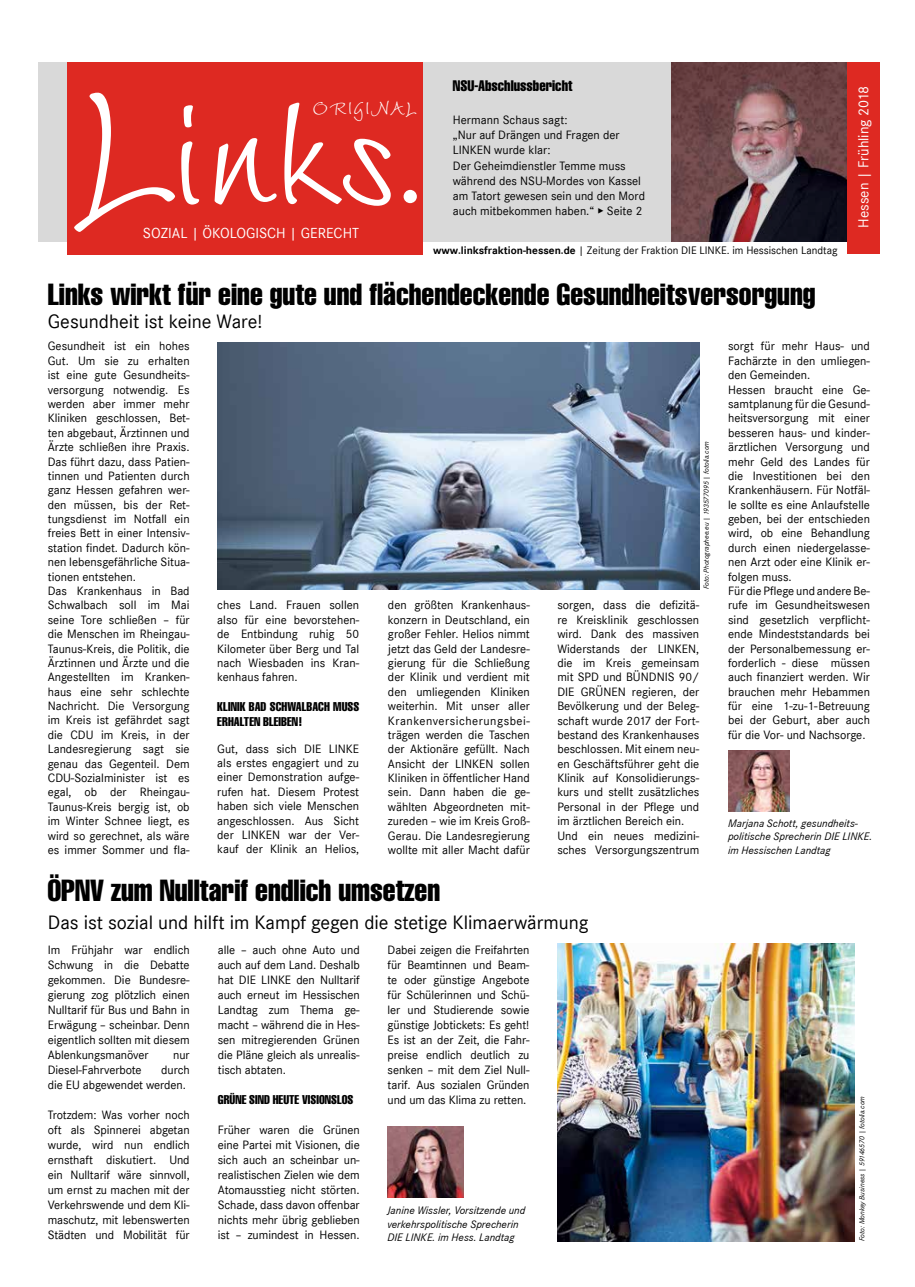
<style>
.page{position:relative;width:915px;height:1287px;background:#fff}
.page>*{position:absolute;margin:0;border:0;box-sizing:border-box;transform-origin:0 0}
.t1{font:237.5px "Wiesbaden Swing LT Std";color:#fff}
.t2{font:30px "Helvetica LT Std Comp";color:#000}
.t3{font:25px "Wiesbaden Swing LT Std";letter-spacing:.065em;color:#fff}
.t4{font:20px "Corporate S";color:#000}
.t5{font:15px "Corporate S";color:#fff}
.t6{font:15px "Helvetica LT Std Comp";color:#000}
.t7{font:12.5px/14.4px "Corporate S";color:#000;text-align:justify}
.t8{font:12.5px/15px "Helvetica LT Std Comp";letter-spacing:.005em;color:#000}
.t9{font:italic 11.25px/13.5px "Corporate S";color:#000}
.t10{font:11.25px "Corporate S";color:#000}
.t11{font:italic 7.5px "Corporate S";color:#000}
.s1{font-weight:700}
</style>
<div class="page">
<img style="left:217px;top:342px;width:482px;height:247px">
<svg style="left:38px;top:62px;width:809px;height:180px;background:#aca0a2"></svg>
<div style="left:67px;top:62px;width:356px;height:192px;background:#de2922"></div>
<div style="left:847px;top:62px;width:32px;height:192px;background:#de2922"></div>
<img style="left:557px;top:943px;width:297px;height:297px">
<img style="left:728px;top:750px;width:60px;height:61px">
<img style="left:387px;top:1126px;width:76px;height:71px">
<h1 class="t1" style="left:80px;top:15px;width:353px">Links.</h1>
<h3 class="t3" style="left:313px;top:95px;width:105px">ORIGINAL</h3>
<p class="t5" style="left:143px;top:224px;width:217px">SOZIAL | ÖKOLOGISCH | GERECHT</p>
<p class="t6" style="left:452px;top:77px;width:121px">NSU-Abschlussbericht</p>
<p class="t7" style="left:452px;top:113px;width:194px;line-height:15px;text-align:left">Hermann Schaus sagt:<br>„Nur auf Drängen und Fragen der<br>LINKEN wurde klar:<br>Der Geheimdienstler Temme muss während des NSU-Mordes von Kassel am Tatort gewesen sein und den Mord auch mitbekommen haben.“ ▸ Seite 2</p>
<p class="t10" style="left:433px;top:244px;width:406px"><span class="s1">www.linksfraktion-hessen.de</span> | Zeitung der Fraktion DIE LINKE. im Hessischen Landtag</p>
<p class="t5" style="left:854px;top:228px;width:144px;rotate:-90deg">Hessen | Frühling 2018</p>
<h2 class="t2" style="left:48px;top:275px;width:769px">Links wirkt für eine gute und flächendeckende Gesundheitsversorgung</h2>
<p class="t7" style="left:48px;top:339px;width:143px;text-align:left">Gesundheit ist ein hohes<br>Gut. Um sie zu erhalten ist eine gute Gesundheits&shy;versorgung notwendig. Es werden aber immer mehr<br>Kliniken geschlossen, Bet&shy;ten abgebaut, Ärztinnen und<br>Ärzte schließen ihre Praxis.<br>Das führt dazu, dass Patien&shy;tinnen und Patienten durch ganz Hessen gefahren wer&shy;den müssen, bis der Ret&shy;tungsdienst im Notfall ein freies Bett in einer Intensiv&shy;station findet. Dadurch kön&shy;nen lebensgefährliche Situa&shy;tionen entstehen.<br>Das Krankenhaus in Bad<br>Schwalbach soll im Mai seine Tore schließen – für die Menschen im Rheingau-<br>Taunus-Kreis, die Politik, die<br>Ärztinnen und Ärzte und die<br>Angestellten im Kranken&shy;haus eine sehr schlechte<br>Nachricht. Die Versorgung im Kreis ist gefährdet sagt die CDU im Kreis, in der<br>Landesregierung sagt sie genau das Gegenteil. Dem<br>CDU-Sozialminister ist es egal, ob der Rheingau-<br>Taunus-Kreis bergig ist, ob im Winter Schnee liegt, es wird so gerechnet, als wäre es immer Sommer und fla-</p>
<h3 class="t4" style="left:48px;top:310px;width:216px">Gesundheit ist keine Ware!</h3>
<p class="t7" style="left:727px;top:339px;width:143px;text-align:left">sorgt für mehr Haus- und<br>Fachärzte in den umliegen&shy;den Gemeinden.<br>Hessen braucht eine Ge&shy;samtplanung für die Gesund&shy;heitsversorgung mit einer besseren haus- und kinder&shy;ärztlichen Versorgung und mehr Geld des Landes für die Investitionen bei den<br>Krankenhäusern. Für Notfäl&shy;le sollte es eine Anlaufstelle geben, bei der entschieden wird, ob eine Behandlung durch einen niedergelasse&shy;nen Arzt oder eine Klinik er&shy;folgen muss.<br>Für die Pflege und andere Be&shy;rufe im Gesundheitswesen sind gesetzlich verpflicht&shy;ende Mindeststandards bei der Personalbemessung er&shy;forderlich - diese müssen auch finanziert werden. Wir brauchen mehr Hebammen für eine 1-zu-1-Betreuung bei der Geburt, aber auch für die Vor- und Nachsorge.</p>
<p class="t11" style="left:701px;top:589px;width:150px;rotate:-90deg">Foto: Photographee.eu | 193577095 | fotolia.com</p>
<p class="t7" style="left:388px;top:598px;width:143px">den größten Krankenhaus&shy;konzern in Deutschland, ein großer Fehler. Helios nimmt jetzt das Geld der Landesre&shy;gierung für die Schließung der Klinik und verdient mit den umliegenden Kliniken weiterhin. Mit unser aller Krankenversicherungsbei&shy;trägen werden die Taschen der Aktionäre gefüllt. Nach Ansicht der LINKEN sollen Kliniken in öffentlicher Hand sein. Dann haben die ge&shy;wählten Abgeordneten mit&shy;zureden – wie im Kreis Groß-Gerau. Die Landesregierung wollte mit aller Macht dafür</p>
<p class="t7" style="left:557px;top:598px;width:143px;text-align:left">sorgen, dass die defizitä&shy;re Kreisklinik geschlossen wird. Dank des massiven<br>Widerstands der LINKEN, die im Kreis gemeinsam mit SPD und BÜNDNIS 90/<br>DIE GRÜNEN regieren, der<br>Bevölkerung und der Beleg&shy;schaft wurde 2017 der Fort&shy;bestand des Krankenhauses beschlossen. Mit einem neu&shy;en Geschäftsführer geht die<br>Klinik auf Konsolidierungs&shy;kurs und stellt zusätzliches<br>Personal in der Pflege und im ärztlichen Bereich ein.<br>Und ein neues medizini&shy;sches Versorgungszentrum</p>
<p class="t7" style="left:217px;top:598px;width:143px">ches Land. Frauen sollen also für eine bevorstehen&shy;de Entbindung ruhig 50<br>Kilometer über Berg und Tal nach Wiesbaden ins Kran&shy;kenhaus fahren.</p>
<p class="t8" style="left:217px;top:698px;width:143px">KLINIK BAD SCHWALBACH MUSS<br>ERHALTEN BLEIBEN!</p>
<p class="t7" style="left:217px;top:741px;width:143px">Gut, dass sich DIE LINKE als erstes engagiert und zu einer Demonstration aufge&shy;rufen hat. Diesem Protest haben sich viele Menschen angeschlossen. Aus Sicht der LINKEN war der Ver&shy;kauf der Klinik an Helios,</p>
<p class="t9" style="left:727px;top:816px;width:146px">Marjana Schott, gesundheits&shy;politische Sprecherin DIE LINKE. im Hessischen Landtag</p>
<h2 class="t2" style="left:47px;top:871px;width:394px">ÖPNV zum Nulltarif endlich umsetzen</h2>
<h3 class="t4" style="left:48px;top:911px;width:542px">Das ist sozial und hilft im Kampf gegen die stetige Klimaerwärmung</h3>
<p class="t7" style="left:48px;top:942px;width:143px;line-height:15px">Im Frühjahr war endlich Schwung in die Debatte gekommen. Die Bundesre&shy;gierung zog plötzlich einen Nulltarif für Bus und Bahn in Erwägung – scheinbar. Denn eigentlich sollten mit diesem Ablenkungsmanöver</p>
<p class="t7" style="left:173px;top:1047px;width:18px">nur</p>
<p class="t7" style="left:48px;top:1062px;width:95px">Diesel-Fahrverbote</p>
<p class="t7" style="left:48px;top:1062px;width:143px;line-height:15px;text-align:right">durch<br>die EU abgewendet werden.</p>
<p class="t7" style="left:48px;top:1107px;width:143px;line-height:15px">Trotzdem: Was vorher noch oft als Spinnerei abgetan wurde, wird nun endlich ernsthaft diskutiert. Und ein Nulltarif wäre sinnvoll, um ernst zu machen mit der Verkehrswende und dem Kli&shy;maschutz, mit lebenswerten Städten und Mobilität für</p>
<p class="t7" style="left:218px;top:942px;width:143px;line-height:15px">alle – auch ohne Auto und auch auf dem Land. Deshalb hat DIE LINKE den Nulltarif auch erneut im Hessischen Landtag zum Thema ge&shy;macht – während die in Hes&shy;sen mitregierenden Grünen die Pläne gleich als unrealis&shy;tisch abtaten.</p>
<p class="t8" style="left:218px;top:1091px;width:137px">GRÜNE SIND HEUTE VISIONSLOS</p>
<p class="t7" style="left:218px;top:1122px;width:143px;line-height:15px">Früher waren die Grünen eine Partei mit Visionen, die sich auch an scheinbar un&shy;realistischen Zielen wie dem Atomausstieg nicht störten.<br>Schade, dass davon offenbar nichts mehr übrig geblieben ist – zumindest in Hessen.</p>
<p class="t7" style="left:387px;top:942px;width:143px;line-height:15px">Dabei zeigen die Freifahrten für Beamtinnen und Beam&shy;te oder günstige Angebote für Schülerinnen und Schü&shy;ler und Studierende sowie günstige Jobtickets: Es geht!<br>Es ist an der Zeit, die Fahr&shy;preise endlich deutlich zu senken – mit dem Ziel Null&shy;tarif. Aus sozialen Gründen und um das Klima zu retten.</p>
<p class="t9" style="left:387px;top:1203px;width:139px">Janine Wissler, Vorsitzende und verkehrspolitische Sprecherin<br>DIE LINKE. im Hess. Landtag</p>
<p class="t11" style="left:857px;top:1240px;width:147px;rotate:-90deg">Foto: Monkey Business | 59146570 | fotolia.com</p>
</div>
